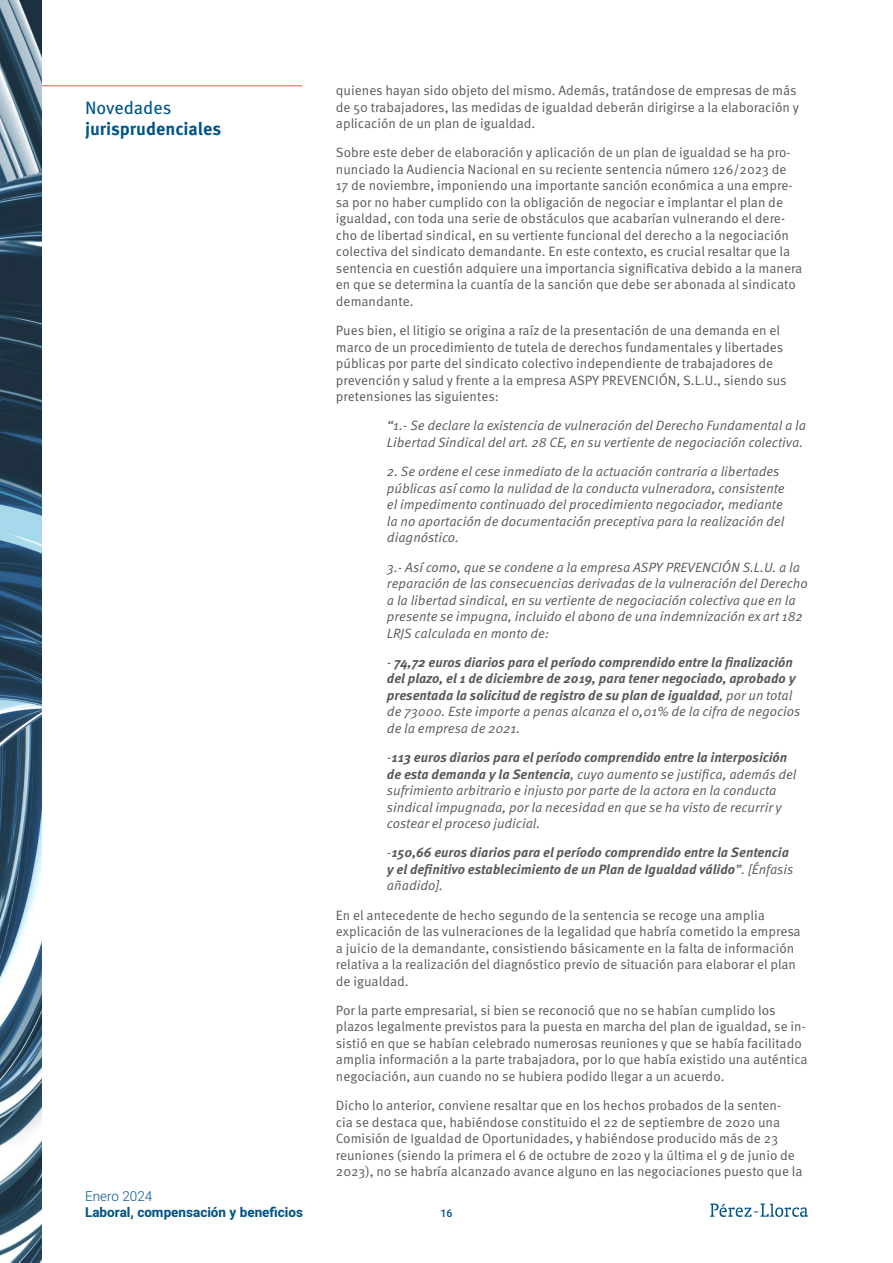
<style>
.page{position:relative;width:893px;height:1263px;background:#fff}
.page>*{position:absolute;margin:0;border:0;box-sizing:border-box;transform-origin:0 0}
.t1{font:700 18px "Meta Pro";letter-spacing:-.005em;color:#005587}
.t2{font:18px "Meta Pro";letter-spacing:-.005em;color:#005587}
.t3{font:13.5px/16.5px "Meta Pro Norm";color:#595959}
.t4{font:13.5px/16.5px "Meta Pro Norm Ita";color:#595959}
.t5{font:italic 700 13.5px/16.5px "Meta Pro";color:#595959}
.t6{font:700 13.5px "Heebo";color:#005487}
.t7{font:300 13.5px "Heebo";color:#005487}
.t8{font:500 10.5px "Heebo";color:#005487}
.s1{font-family:"Meta Pro Norm Ita";font-weight:400;font-style:normal}
.s2{font-family:"Meta Pro";font-weight:700;font-style:italic}
</style>
<div class="page">
<svg style="left:710px;top:1203px;width:98px;height:14px"></svg>
<hr style="left:41px;top:85px;width:261px;height:1px;background:#f15841">
<img style="left:0;top:0;width:41px;height:1263px">
<h1 class="t2" style="left:85px;top:94px;width:88px">Novedades</h1>
<h1 class="t1" style="left:85px;top:115px;width:138px">jurisprudenciales</h1>
<p class="t7" style="left:85px;top:1186px;width:69px">Enero 2024</p>
<p class="t6" style="left:85px;top:1203px;width:220px">Laboral, compensación y beneficios</p>
<p class="t3" style="left:336px;top:81px;width:464px">quienes hayan sido objeto del mismo. Además, tratándose de empresas de más de 50 trabajadores, las medidas de igualdad deberán dirigirse a la elaboración y aplicación de un plan de igualdad.</p>
<p class="t3" style="left:336px;top:144px;width:468px">Sobre este deber de elaboración y aplicación de un plan de igualdad se ha pro&shy;nunciado la Audiencia Nacional en su reciente sentencia número 126/2023 de<br>17 de noviembre, imponiendo una importante sanción económica a una empre&shy;sa por no haber cumplido con la obligación de negociar e implantar el plan de igualdad, con toda una serie de obstáculos que acabarían vulnerando el dere&shy;cho de libertad sindical, en su vertiente funcional del derecho a la negociación colectiva del sindicato demandante. En este contexto, es crucial resaltar que la sentencia en cuestión adquiere una importancia significativa debido a la manera en que se determina la cuantía de la sanción que debe ser abonada al sindicato demandante.</p>
<p class="t3" style="left:336px;top:321px;width:452px">Pues bien, el litigio se origina a raíz de la presentación de una demanda en el marco de un procedimiento de tutela de derechos fundamentales y libertades públicas por parte del sindicato colectivo independiente de trabajadores de prevención y salud y frente a la empresa ASPY PREVENCIÓN, S.L.U., siendo sus pretensiones las siguientes:</p>
<p class="t4" style="left:387px;top:417px;width:421px">“1.- Se declare la existencia de vulneración del Derecho Fundamental a la<br>Libertad Sindical del art. 28 CE, en su vertiente de negociación colectiva.</p>
<p class="t4" style="left:387px;top:462px;width:399px">2. Se ordene el cese inmediato de la actuación contraria a libertades públicas así como la nulidad de la conducta vulneradora, consistente el impedimento continuado del procedimiento negociador, mediante la no aportación de documentación preceptiva para la realización del diagnóstico.</p>
<p class="t4" style="left:387px;top:558px;width:422px">3.- Así como, que se condene a la empresa ASPY PREVENCIÓN S.L.U. a la reparación de las consecuencias derivadas de la vulneración del Derecho a la libertad sindical, en su vertiente de negociación colectiva que en la presente se impugna, incluido el abono de una indemnización ex art 182<br>LRJS calculada en monto de:</p>
<p class="t5" style="left:387px;top:653px;width:410px"><span class="s1">-</span> 74,72 euros diarios para el período comprendido entre la finalización del plazo, el 1 de diciembre de 2019, para tener negociado, aprobado y presentada la solicitud de registro de su plan de igualdad<span class="s1">, por un total</span></p>
<p class="t4" style="left:387px;top:702px;width:415px">de 73000. Este importe a penas alcanza el 0,01% de la cifra de negocios de la empresa de 2021.</p>
<p class="t5" style="left:387px;top:748px;width:402px"><span class="s1">-</span>113 euros diarios para el período comprendido entre la interposición</p>
<p class="t4" style="left:387px;top:765px;width:411px"><span class="s2">de esta demanda y la Sentencia</span>, cuyo aumento se justifica, además del sufrimiento arbitrario e injusto por parte de la actora en la conducta sindical impugnada, por la necesidad en que se ha visto de recurrir y costear el proceso judicial.</p>
<p class="t5" style="left:387px;top:843px;width:408px"><span class="s1">-</span>150,66 euros diarios para el período comprendido entre la Sentencia y el definitivo establecimiento de un Plan de Igualdad válido<span class="s1">”. [Énfasis</span></p>
<p class="t4" style="left:387px;top:876px;width:58px">añadido].</p>
<p class="t3" style="left:336px;top:906px;width:466px">En el antecedente de hecho segundo de la sentencia se recoge una amplia explicación de las vulneraciones de la legalidad que habría cometido la empresa a juicio de la demandante, consistiendo básicamente en la falta de información relativa a la realización del diagnóstico previo de situación para elaborar el plan de igualdad.</p>
<p class="t3" style="left:336px;top:1001px;width:473px">Por la parte empresarial, si bien se reconoció que no se habían cumplido los plazos legalmente previstos para la puesta en marcha del plan de igualdad, se in&shy;sistió en que se habían celebrado numerosas reuniones y que se había facilitado amplia información a la parte trabajadora, por lo que había existido una auténtica negociación, aun cuando no se hubiera podido llegar a un acuerdo.</p>
<p class="t3" style="left:336px;top:1096px;width:468px">Dicho lo anterior, conviene resaltar que en los hechos probados de la senten-<br>cia se destaca que, habiéndose constituido el 22 de septiembre de 2020 una Comisión de Igualdad de Oportunidades, y habiéndose producido más de 23 reuniones (siendo la primera el 6 de octubre de 2020 y la última el 9 de junio de 2023), no se habría alcanzado avance alguno en las negociaciones puesto que la</p>
<p class="t8" style="left:440px;top:1206px;width:13px">16</p>
</div>
